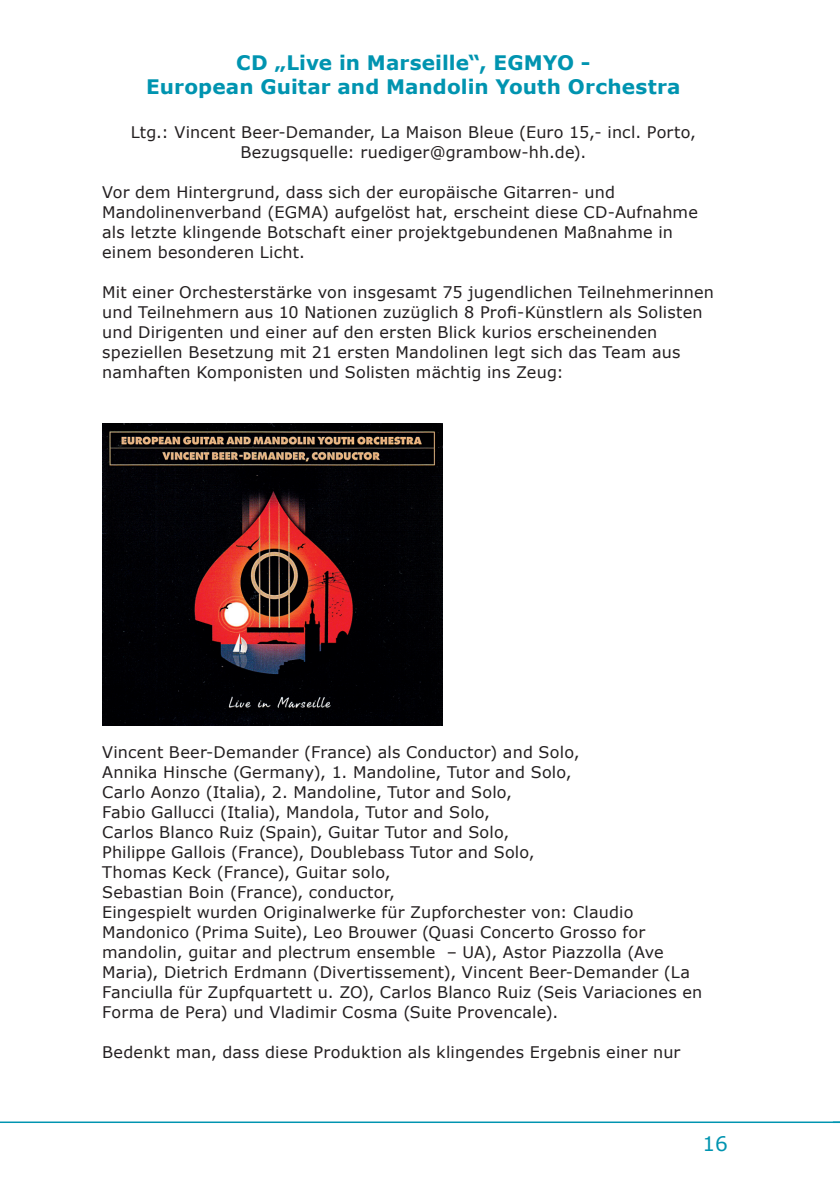
<style>
.page{position:relative;width:840px;height:1191px;background:#fff}
.page>*{position:absolute;margin:0;border:0;box-sizing:border-box;transform-origin:0 0}
.t1{font:700 20px/24px "Verdana";letter-spacing:.005em;color:#0094b0;text-align:center}
.t2{font:20px "Verdana";color:#0094b0}
.t3{font:16px/20px "Verdana";letter-spacing:.01em;color:#231f20}
</style>
<div class="page">
<hr style="left:0;top:1121px;width:839px;height:2px;background:#0094b0">
<img style="left:102px;top:424px;width:340px;height:302px">
<p class="t1" style="left:146px;top:50px;width:535px">CD „Live in Marseille“, EGMYO -<br>European Guitar and Mandolin Youth Orchestra</p>
<p class="t3" style="left:131px;top:122px;width:566px;text-align:center">Ltg.: Vincent Beer-Demander, La Maison Bleue (Euro 15,- incl. Porto,<br>Bezugsquelle: ruediger@grambow-hh.de).</p>
<p class="t3" style="left:102px;top:182px;width:597px">Vor dem Hintergrund, dass sich der europäische Gitarren- und Mandolinenverband (EGMA) aufgelöst hat, erscheint diese CD-Aufnahme als letzte klingende Botschaft einer projektgebundenen Maßnahme in einem besonderen Licht.</p>
<p class="t3" style="left:102px;top:282px;width:613px">Mit einer Orchesterstärke von insgesamt 75 jugendlichen Teilnehmerinnen und Teilnehmern aus 10 Nationen zuzüglich 8 Profi-Künstlern als Solisten und Dirigenten und einer auf den ersten Blick kurios erscheinenden speziellen Besetzung mit 21 ersten Mandolinen legt sich das Team aus namhaften Komponisten und Solisten mächtig ins Zeug:</p>
<p class="t3" style="left:102px;top:742px;width:601px">Vincent Beer-Demander (France) als Conductor) and Solo,<br>Annika Hinsche (Germany), 1. Mandoline, Tutor and Solo,<br>Carlo Aonzo (Italia), 2. Mandoline, Tutor and Solo,<br>Fabio Gallucci (Italia), Mandola, Tutor and Solo,<br>Carlos Blanco Ruiz (Spain), Guitar Tutor and Solo,<br>Philippe Gallois (France), Doublebass Tutor and Solo,<br>Thomas Keck (France), Guitar solo,<br>Sebastian Boin (France), conductor,<br>Eingespielt wurden Originalwerke für Zupforchester von: Claudio Mandonico (Prima Suite), Leo Brouwer (Quasi Concerto Grosso for mandolin, guitar and plectrum ensemble – UA), Astor Piazzolla (Ave Maria), Dietrich Erdmann (Divertissement), Vincent Beer-Demander (La Fanciulla für Zupfquartett u. ZO), Carlos Blanco Ruiz (Seis Variaciones en Forma de Pera) und Vladimir Cosma (Suite Provencale).</p>
<p class="t3" style="left:102px;top:1042px;width:579px">Bedenkt man, dass diese Produktion als klingendes Ergebnis einer nur</p>
<p class="t2" style="left:702px;top:1130px;width:27px">16</p>
</div>
